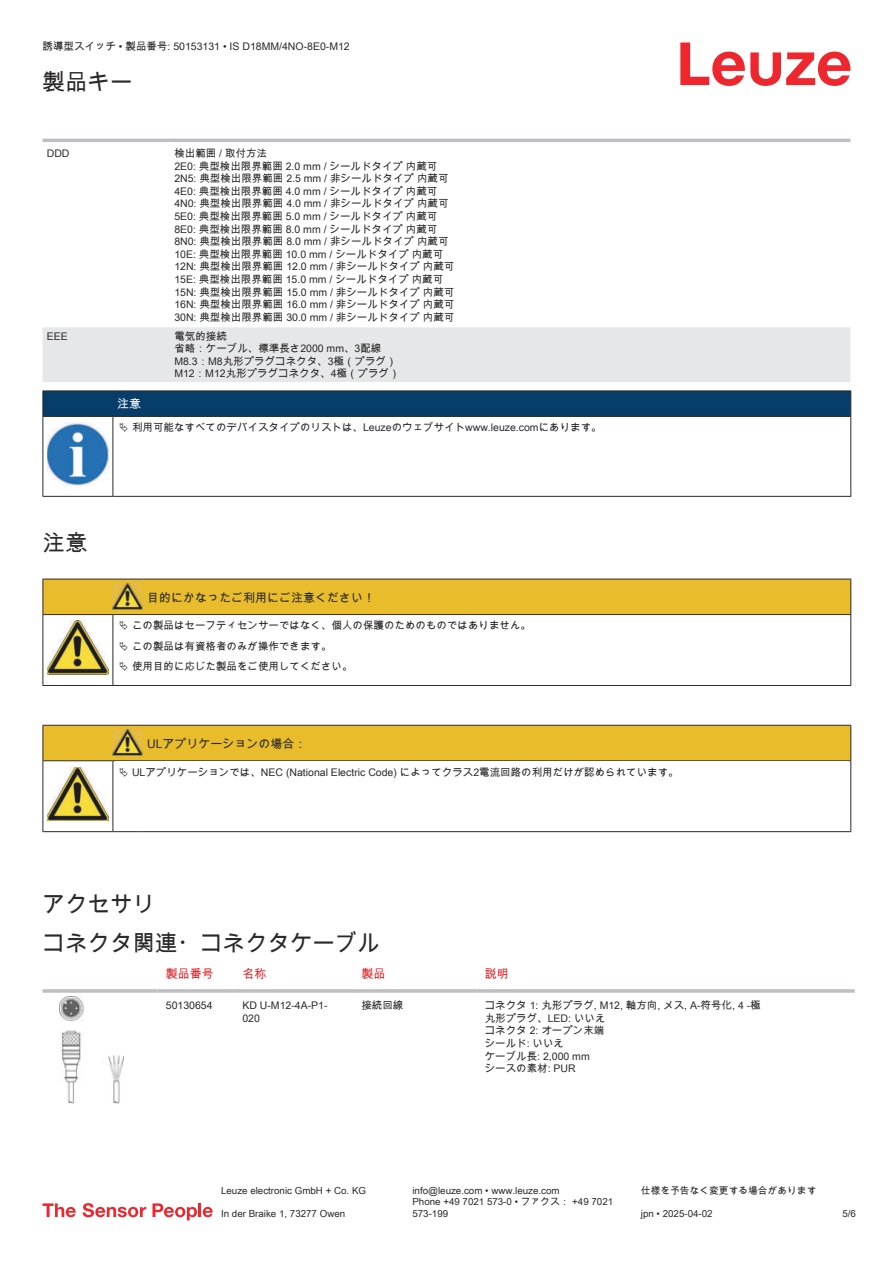
<style>
.page{position:relative;width:893px;height:1263px;background:#fff}
.page>*{position:absolute;margin:0;border:0;box-sizing:border-box;transform-origin:0 0}
.t1{font:22.5px/38.7px "Arial Unicode MS";color:#2b292a}
.t2{font:12px "Arial Unicode MS";color:#2b292a}
.t3{font:12px "Arial Unicode MS";color:#db2a30}
.t4{font:12px "Arial Unicode MS";color:#fff}
.t5{font:10.5px/12.6px "Arial Unicode MS";color:#2b292a}
.t6{font:9.75px/11.7px "Arial Unicode MS";color:#2b292a}
</style>
<div class="page">
<svg style="left:680px;top:43px;width:170px;height:43px"></svg>
<svg style="left:43px;top:138px;width:807px;height:1px"></svg>
<div style="left:43px;top:327px;width:807px;height:55px;background:#e6e7e9"></div>
<hr style="left:43px;top:139px;width:127px;height:3px;background:#bdbfc1">
<hr style="left:170px;top:139px;width:680px;height:3px;background:#bdbfc1">
<hr style="left:43px;top:989px;width:114px;height:4px;background:#bdbfc1">
<hr style="left:157px;top:989px;width:77px;height:4px;background:#c8c9cb">
<hr style="left:234px;top:989px;width:119px;height:4px;background:#c3c5c6">
<hr style="left:353px;top:989px;width:123px;height:4px;background:#bdbfc1">
<hr style="left:476px;top:989px;width:379px;height:4px;background:#c8c9cb">
<img style="left:59px;top:997px;width:65px;height:106px">
<svg style="left:43px;top:1203px;width:33px;height:14px"></svg>
<svg style="left:83px;top:1203px;width:63px;height:14px"></svg>
<svg style="left:153px;top:1203px;width:44px;height:17px"></svg>
<hr style="left:198px;top:1203px;width:3px;height:14px;background:#ed272d">
<svg style="left:203px;top:1207px;width:10px;height:10px"></svg>
<svg style="left:44px;top:417px;width:806px;height:79px"></svg>
<hr style="left:43px;top:416px;width:70px;height:1px;background:#2b292a">
<div style="left:43px;top:391px;width:808px;height:25px;background:#063d69"></div>
<hr style="left:113px;top:416px;width:738px;height:1px;background:#2b292a">
<hr style="left:43px;top:417px;width:1px;height:75px;background:#2b292a">
<hr style="left:113px;top:417px;width:1px;height:75px;background:#2b292a">
<hr style="left:850px;top:417px;width:1px;height:75px;background:#2b292a">
<hr style="left:43px;top:496px;width:70px;height:1px;background:#2b292a">
<hr style="left:113px;top:496px;width:738px;height:1px;background:#2b292a">
<img style="left:47px;top:423px;width:61px;height:63px">
<div style="left:115px;top:417px;width:734px;height:21px;background:#fff"></div>
<hr style="left:43px;top:685px;width:70px;height:1px;background:#2b292a">
<hr style="left:113px;top:685px;width:30px;height:1px;background:#2b292a">
<hr style="left:143px;top:685px;width:708px;height:1px;background:#2b292a">
<div style="left:44px;top:726px;width:806px;height:34px;background:#e8bc2a"></div>
<hr style="left:43px;top:725px;width:70px;height:1px;background:#2b292a">
<hr style="left:43px;top:726px;width:1px;height:34px;background:#2b292a">
<hr style="left:43px;top:760px;width:70px;height:1px;background:#2b292a">
<hr style="left:113px;top:725px;width:30px;height:1px;background:#2b292a">
<hr style="left:113px;top:760px;width:30px;height:1px;background:#2b292a">
<hr style="left:143px;top:725px;width:708px;height:1px;background:#2b292a">
<hr style="left:850px;top:726px;width:1px;height:34px;background:#2b292a">
<hr style="left:143px;top:760px;width:708px;height:1px;background:#2b292a">
<hr style="left:43px;top:761px;width:1px;height:66px;background:#2b292a">
<hr style="left:113px;top:761px;width:1px;height:66px;background:#2b292a">
<hr style="left:850px;top:761px;width:1px;height:66px;background:#2b292a">
<hr style="left:43px;top:831px;width:70px;height:1px;background:#2b292a">
<hr style="left:113px;top:831px;width:30px;height:1px;background:#2b292a">
<hr style="left:143px;top:831px;width:708px;height:1px;background:#2b292a">
<img style="left:113px;top:729px;width:30px;height:27px">
<img style="left:47px;top:767px;width:61px;height:54px">
<svg style="left:43px;top:579px;width:808px;height:106px"></svg>
<p class="t5" style="left:43px;top:40px;width:309px">誘導型スイッチ • 製品番号: 50153131 • IS D18MM/4NO-8E0-M12</p>
<h1 class="t1" style="left:43px;top:62px;width:91px">製品キー</h1>
<p class="t5" style="left:47px;top:147px;width:24px">DDD</p>
<p class="t5" style="left:174px;top:147px;width:282px">検出範囲 / 取付方法<br>2E0: 典型検出限界範囲 2.0 mm / シールドタイプ 内蔵可<br>2N5: 典型検出限界範囲 2.5 mm / 非シールドタイプ 内蔵可<br>4E0: 典型検出限界範囲 4.0 mm / シールドタイプ 内蔵可<br>4N0: 典型検出限界範囲 4.0 mm / 非シールドタイプ 内蔵可<br>5E0: 典型検出限界範囲 5.0 mm / シールドタイプ 内蔵可<br>8E0: 典型検出限界範囲 8.0 mm / シールドタイプ 内蔵可<br>8N0: 典型検出限界範囲 8.0 mm / 非シールドタイプ 内蔵可<br>10E: 典型検出限界範囲 10.0 mm / シールドタイプ 内蔵可<br>12N: 典型検出限界範囲 12.0 mm / 非シールドタイプ 内蔵可<br>15E: 典型検出限界範囲 15.0 mm / シールドタイプ 内蔵可<br>15N: 典型検出限界範囲 15.0 mm / 非シールドタイプ 内蔵可<br>16N: 典型検出限界範囲 16.0 mm / 非シールドタイプ 内蔵可<br>30N: 典型検出限界範囲 30.0 mm / 非シールドタイプ 内蔵可</p>
<p class="t5" style="left:47px;top:329px;width:23px">EEE</p>
<p class="t5" style="left:174px;top:329px;width:227px">電気的接続<br>省略：ケーブル、標準長さ2000 mm、3配線<br>M8.3：M8丸形プラグコネクタ、3極（プラグ）<br>M12：M12丸形プラグコネクタ、4極（プラグ）</p>
<p class="t4" style="left:117px;top:395px;width:25px">注意</p>
<p class="t5" style="left:132px;top:421px;width:471px">利用可能なすべてのデバイスタイプのリストは、Leuzeのウェブサイトwww.leuze.comにあります。</p>
<h1 class="t1" style="left:43px;top:523px;width:46px">注意</h1>
<p class="t2" style="left:147px;top:589px;width:229px">目的にかなったご利用にご注意ください！</p>
<p class="t5" style="left:132px;top:615px;width:400px;line-height:20.2px">この製品はセーフティセンサーではなく、個人の保護のためのものではありません。この製品は有資格者のみが操作できます。<br>使用目的に応じた製品をご使用してください。</p>
<p class="t2" style="left:147px;top:735px;width:161px">ULアプリケーションの場合：</p>
<p class="t5" style="left:132px;top:765px;width:548px">ULアプリケーションでは、NEC (National Electric Code) によってクラス2電流回路の利用だけが認められています。</p>
<h1 class="t1" style="left:43px;top:884px;width:339px">アクセサリ<br>コネクタ関連・コネクタケーブル</h1>
<p class="t3" style="left:166px;top:965px;width:49px">製品番号</p>
<p class="t3" style="left:242px;top:965px;width:25px">名称</p>
<p class="t3" style="left:361px;top:965px;width:25px">製品</p>
<p class="t3" style="left:485px;top:965px;width:25px">説明</p>
<p class="t5" style="left:166px;top:999px;width:48px">50130654</p>
<p class="t5" style="left:242px;top:999px;width:87px">KD U-M12-4A-P1-<br>020</p>
<p class="t5" style="left:361px;top:999px;width:43px">接続回線</p>
<p class="t5" style="left:485px;top:999px;width:277px">コネクタ 1: 丸形プラグ, M12, 軸方向, メス, A-符号化, 4 -極丸形プラグ、LED: いいえ<br>コネクタ 2: オープン末端<br>シールド: いいえ<br>ケーブル長: 2,000 mm<br>シースの素材: PUR</p>
<p class="t6" style="left:221px;top:1184px;width:146px">Leuze electronic GmbH + Co. KG</p>
<p class="t6" style="left:412px;top:1184px;width:149px">info@leuze.com • www.leuze.com</p>
<p class="t6" style="left:641px;top:1184px;width:177px">仕様を予告なく変更する場合があります</p>
<p class="t6" style="left:221px;top:1207px;width:126px">In der Braike 1, 73277 Owen</p>
<p class="t6" style="left:412px;top:1196px;width:202px">Phone +49 7021 573-0 • ファクス： +49 7021<br>573-199</p>
<p class="t6" style="left:641px;top:1207px;width:73px">jpn • 2025-04-02</p>
<p class="t6" style="left:842px;top:1207px;width:15px">5/6</p>
</div>
